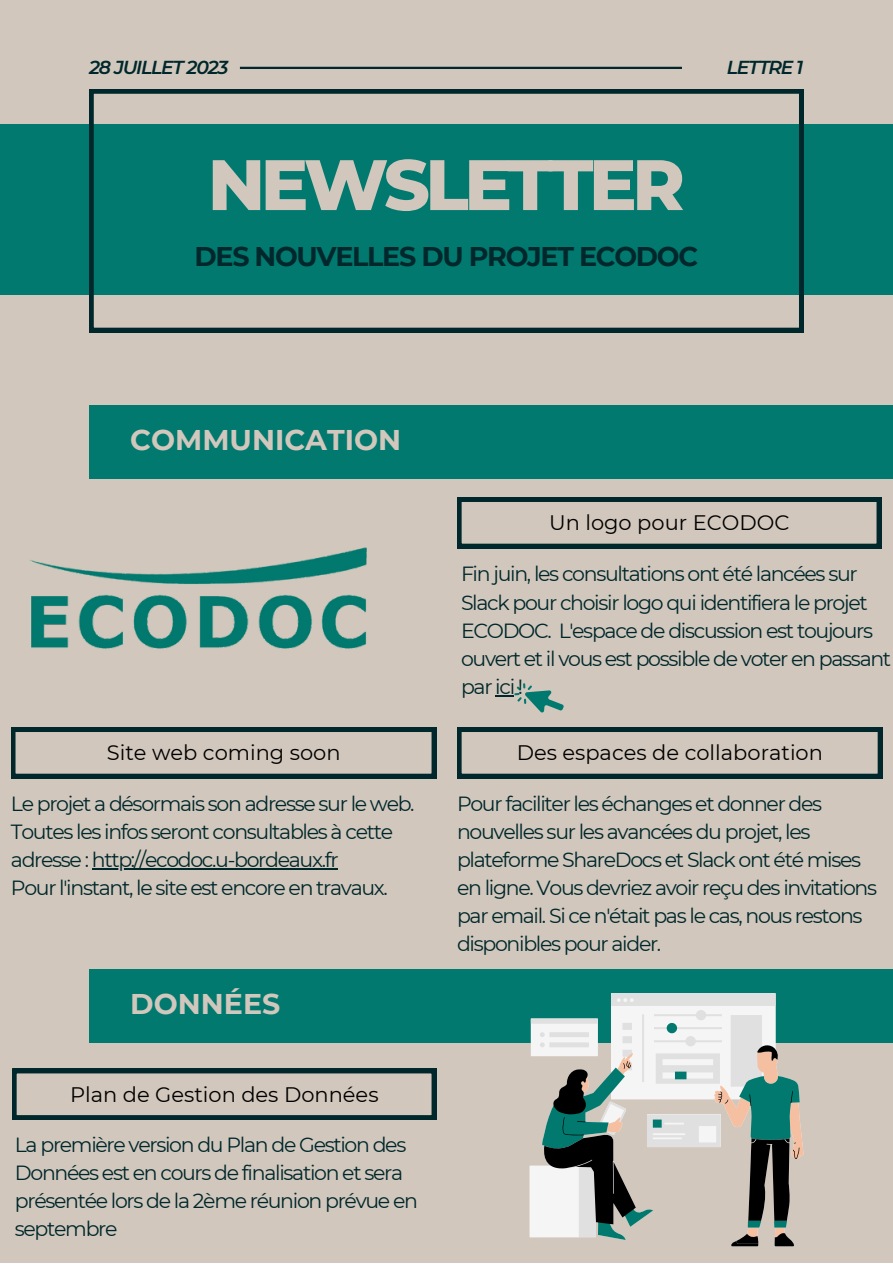
<style>
.page{position:relative;width:893px;height:1264px;background:#fff}
.page>*{position:absolute;margin:0;border:0;box-sizing:border-box;transform-origin:0 0}
.t1{font:800 71.25px "Montserrat";letter-spacing:-.065em;color:#d1c7bc}
.t2{font:700 28.5px "Montserrat";color:#d1c7bc}
.t3{font:700 27px "Montserrat";letter-spacing:-.05em;color:#00272b}
.t4{font:21px "Montserrat";color:#000}
.t5{font:20.4px/28px "Montserrat";letter-spacing:-.065em;color:#00272b}
.t6{font:italic 600 18.75px "Montserrat";letter-spacing:-.065em;color:#00272b}
</style>
<div class="page">
<div style="left:0;top:0;width:892px;height:1262px;background:#d1c7bc"></div>
<div style="left:0;top:125px;width:892px;height:170px;background:#01796f"></div>
<svg style="left:89px;top:89px;width:714px;height:243px"></svg>
<hr style="left:240px;top:67px;width:442px;height:2px;background:#00272b">
<div style="left:89px;top:405px;width:803px;height:73px;background:#01796f"></div>
<img style="left:29px;top:547px;width:338px;height:102px">
<svg style="left:457px;top:497px;width:423px;height:51px"></svg>
<svg style="left:11px;top:727px;width:425px;height:51px"></svg>
<svg style="left:12px;top:1068px;width:424px;height:51px"></svg>
<div style="left:89px;top:969px;width:803px;height:73px;background:#01796f"></div>
<svg style="left:611px;top:993px;width:165px;height:25px;background:#e8e8e8"></svg>
<svg style="left:531px;top:1018px;width:272px;height:228px"></svg>
<svg style="left:457px;top:683px;width:425px;height:95px"></svg>
<hr style="left:92px;top:868px;width:245px;height:1px;background:#00272b">
<p class="t6" style="left:89px;top:56px;width:141px">28 JUILLET 2023</p>
<p class="t6" style="left:726px;top:56px;width:78px">LETTRE 1</p>
<p class="t1" style="left:208px;top:141px;width:478px">NEWSLETTER</p>
<p class="t3" style="left:194px;top:239px;width:505px">DES NOUVELLES DU PROJET ECODOC</p>
<p class="t2" style="left:130px;top:422px;width:272px">COMMUNICATION</p>
<p class="t4" style="left:549px;top:510px;width:242px">Un logo pour ECODOC</p>
<p class="t5" style="left:461px;top:560px;width:432px">Fin juin, les consultations ont été lancées sur Slack pour choisir logo qui identifiera le projet ECODOC. L'espace de discussion est toujours ouvert et il vous est possible de voter en passant par ici !</p>
<p class="t4" style="left:107px;top:739px;width:235px">Site web coming soon</p>
<p class="t4" style="left:516px;top:739px;width:308px">Des espaces de collaboration</p>
<p class="t5" style="left:11px;top:789px;width:405px">Le projet a désormais son adresse sur le web.<br>Toutes les infos seront consultables à cette adresse : http://ecodoc.u-bordeaux.fr</p>
<p class="t5" style="left:11px;top:873px;width:378px">Pour l'instant, le site est encore en travaux.</p>
<p class="t2" style="left:130px;top:986px;width:151px">DONNÉES</p>
<p class="t4" style="left:70px;top:1081px;width:310px">Plan de Gestion des Données</p>
<p class="t5" style="left:15px;top:1130px;width:404px">La première version du Plan de Gestion des Données est en cours de finalisation et sera présentée lors de la 2ème réunion prévue en septembre</p>
<p class="t5" style="left:457px;top:789px;width:421px">Pour faciliter les échanges et donner des nouvelles sur les avancées du projet, les plateforme ShareDocs et Slack ont été mises en ligne. Vous devriez avoir reçu des invitations par email. Si ce n'était pas le cas, nous restons disponibles pour aider.</p>
</div>
